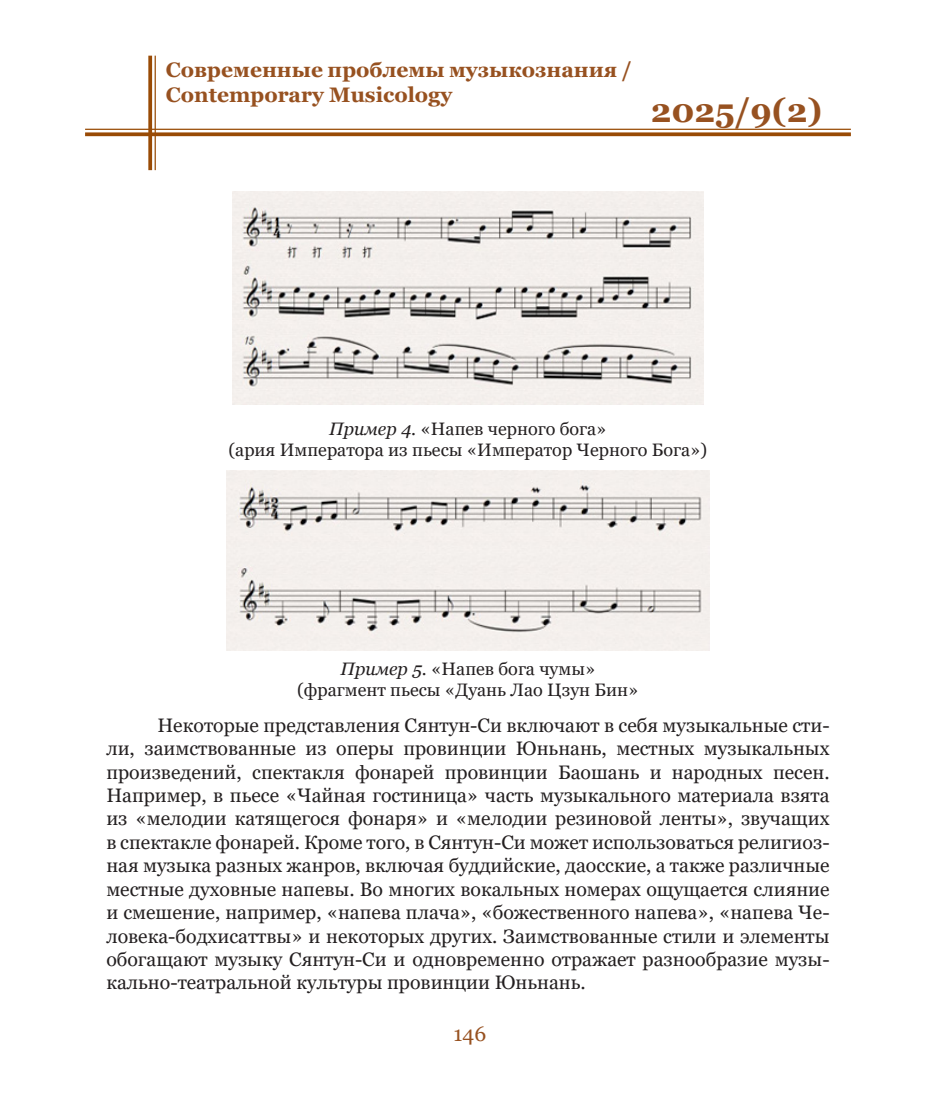
<style>
.page{position:relative;width:936px;height:1106px;background:#fff}
.page>*{position:absolute;margin:0;border:0;box-sizing:border-box;transform-origin:0 0}
.t1{font:700 33px "Georgia";color:#975120}
.t2{font:700 21px/25.2px "Georgia";color:#975120}
.t3{font:21px "Georgia";color:#975120}
.t4{font:19.5px/23.4px "Georgia";color:#231f20;text-align:justify}
.t5{font:18px "Georgia";color:#231f20}
.s1{font-style:italic}
</style>
<div class="page">
<hr style="left:85px;top:129px;width:765px;height:1px;background:#994b06">
<svg style="left:85px;top:132px;width:765px;height:4px;background:#a35e20"></svg>
<hr style="left:155px;top:56px;width:1px;height:114px;background:#994b06">
<svg style="left:148px;top:56px;width:4px;height:114px"></svg>
<img style="left:233px;top:191px;width:470px;height:213px">
<img style="left:227px;top:470px;width:482px;height:181px">
<p class="t2" style="left:166px;top:57px;width:467px">Современные проблемы музыкознания /<br>Contemporary Musicology</p>
<h1 class="t1" style="left:650px;top:89px;width:173px">2025/9(2)</h1>
<p class="t5" style="left:329px;top:418px;width:279px"><span class="s1">Пример 4</span>. «Напев черного бога»</p>
<p class="t5" style="left:228px;top:439px;width:480px">(ария Императора из пьесы «Император Черного Бога»)</p>
<p class="t5" style="left:340px;top:657px;width:256px"><span class="s1">Пример 5</span>. «Напев бога чумы»</p>
<p class="t5" style="left:297px;top:678px;width:343px">(фрагмент пьесы «Дуань Лао Цзун Бин»</p>
<p class="t4" style="left:106px;top:714px;width:724px;text-indent:51px">Некоторые представления Сянтун-Си включают в себя музыкальные сти&shy;ли, заимствованные из оперы провинции Юньнань, местных музыкальных произведений, спектакля фонарей провинции Баошань и народных песен.<br>Например, в пьесе «Чайная гостиница» часть музыкального материала взята из «мелодии катящегося фонаря» и «мелодии резиновой ленты», звучащих в спектакле фонарей. Кроме того, в Сянтун-Си может использоваться религиоз&shy;ная музыка разных жанров, включая буддийские, даосские, а также различные местные духовные напевы. Во многих вокальных номерах ощущается слияние и смешение, например, «напева плача», «божественного напева», «напева Че&shy;ловека-бодхисаттвы» и некоторых других. Заимствованные стили и элементы обогащают музыку Сянтун-Си и одновременно отражает разнообразие музы&shy;кально-театральной культуры провинции Юньнань.</p>
<p class="t3" style="left:453px;top:1021px;width:34px">146</p>
</div>
